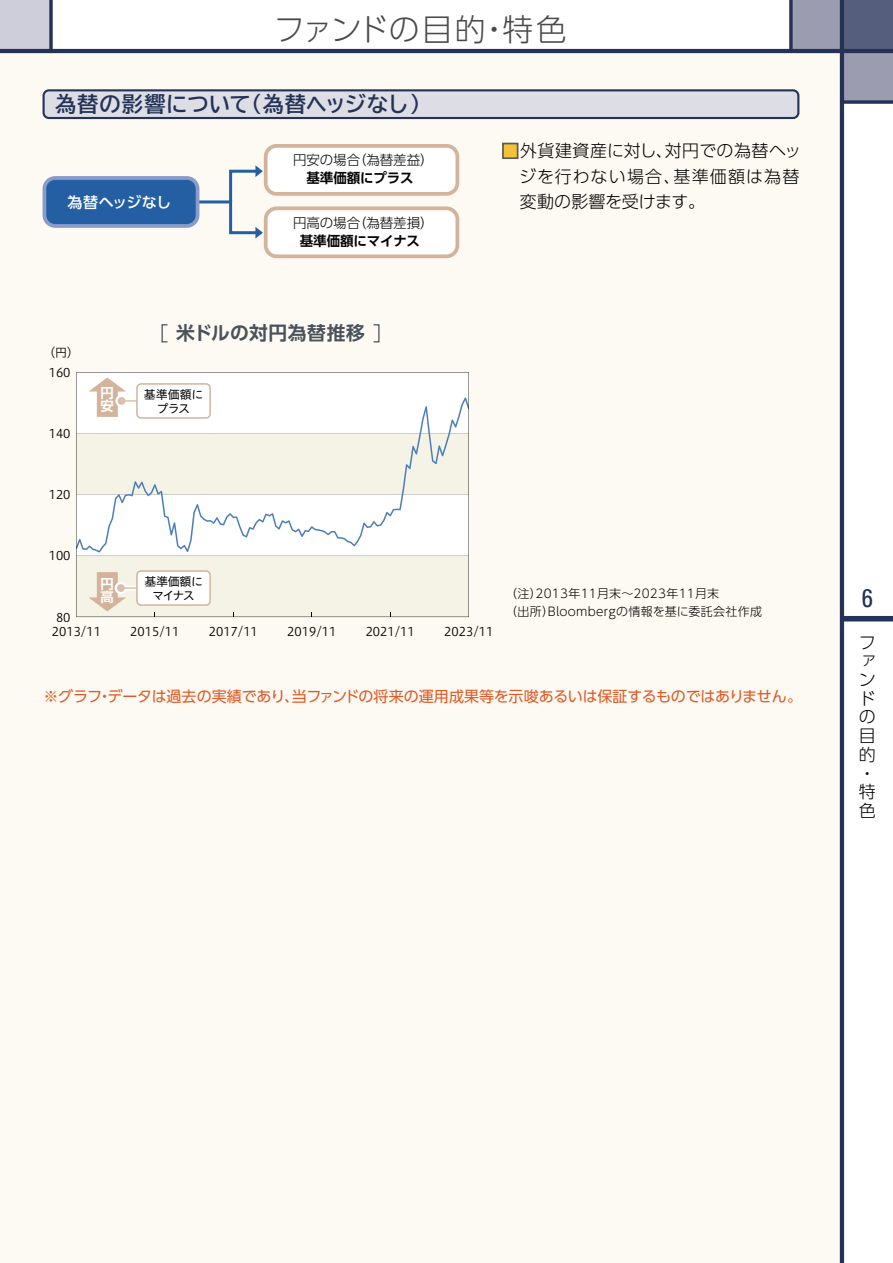
<style>
.page{position:relative;width:893px;height:1263px;background:#fff}
.page>*{position:absolute;margin:0;border:0;box-sizing:border-box;transform-origin:0 0}
.t1{font:30.9px "UD Shin Go Pro Light 90 pv RKSJ H";letter-spacing:.005em;color:#4c4b4c}
.t2{font:condensed 25.5px "Univers";color:#243256}
.t3{font:21.3px "TBUD Go Std Bold 90 pv RKSJ H";letter-spacing:.02em;color:#243256}
.t4{font:18.75px "UD Shin Go Pro De Bold 90 pv RKSJ H";letter-spacing:.025em;color:#4a535a}
.t5{font:16.95px/18.8px "UD Shin Go Pro Light 90 pv RKSJ H";letter-spacing:.03em;color:#030303;text-align:justify}
.t6{font:15px "UD Shin Go Pro Regular 90 pv RKSJ H";letter-spacing:-.01em;color:#e05927}
.t7{font:15px "UD Shin Go Pro Medium 90 pv RKSJ H";letter-spacing:-.005em;color:#fff}
.t8{font:13.5px "UD Shin Go Pro Light 90 pv RKSJ H";letter-spacing:-.005em;color:#030303}
.t9{font:13.5px "UD Shin Go Pro De Bold 90 pv RKSJ H";letter-spacing:-.01em;color:#030303}
.t10{font:13.35px/13.4px "UD Shin Go Pro De Bold 90 pv RKSJ H";color:#fff}
.t11{font:12px "Hiragino UD Sans Std W3 90 pv RKSJ H";color:#030303}
.t12{font:12px/18px "UD Shin Go Pro Light 90 pv RKSJ H";letter-spacing:.025em;color:#030303}
.t13{font:12px/13.5px "Hiragino UD Sans Std W4 90 pv RKSJ H";letter-spacing:-.045em;color:#030303;text-align:center}
.t14{font:12px/13.5px "Hiragino UD Sans Std W4 90 pv RKSJ H";letter-spacing:-.025em;color:#030303;text-align:center}
.s1{color:#f2c338}
</style>
<div class="page">
<div style="left:0;top:0;width:51px;height:51px;background:#cdced9"></div>
<svg style="left:49px;top:0;width:4px;height:49px"></svg>
<div style="left:842px;top:0;width:51px;height:51px;background:#565e7d"></div>
<div style="left:842px;top:51px;width:51px;height:51px;background:#9c9cb0"></div>
<div style="left:791px;top:0;width:51px;height:51px;background:#9c9cb0"></div>
<div style="left:0;top:51px;width:842px;height:1212px;background:#fcfaf2"></div>
<div style="left:842px;top:616px;width:51px;height:5px;background:#243256"></div>
<hr style="left:840px;top:0;width:4px;height:1263px;background:#243256">
<hr style="left:0;top:49px;width:893px;height:4px;background:#243256">
<svg style="left:844px;top:100px;width:49px;height:4px"></svg>
<svg style="left:789px;top:0;width:4px;height:49px"></svg>
<svg style="left:43px;top:89px;width:756px;height:30px"></svg>
<div style="left:502px;top:143px;width:16px;height:16px;border:2px solid #59595b"></div>
<hr style="left:198px;top:200px;width:33px;height:3px;background:#245fa3">
<svg style="left:228px;top:144px;width:231px;height:114px"></svg>
<svg style="left:43px;top:176px;width:156px;height:52px"></svg>
<div style="left:162px;top:324px;width:6px;height:18px;border:1px solid #4b555b"></div>
<div style="left:373px;top:324px;width:7px;height:18px;border:1px solid #4b555b"></div>
<svg style="left:76px;top:372px;width:393px;height:183px;fill:#fff"></svg>
<svg style="left:76px;top:555px;width:393px;height:63px"></svg>
<svg style="left:76px;top:405px;width:393px;height:144px;fill:#fff"></svg>
<h1 class="t1" style="left:274px;top:18px;width:295px">ファンドの目的・特色</h1>
<h3 class="t3" style="left:55px;top:96px;width:377px">為替の影響について（為替ヘッジなし）</h3>
<p class="t7" style="left:68px;top:196px;width:105px">為替ヘッジなし</p>
<p class="t8" style="left:293px;top:155px;width:142px">円安の場合（為替差益）</p>
<p class="t9" style="left:306px;top:173px;width:109px">基準価額にプラス</p>
<p class="t8" style="left:293px;top:218px;width:142px">円高の場合（為替差損）</p>
<p class="t9" style="left:300px;top:236px;width:122px">基準価額にマイナス</p>
<h3 class="t5" style="left:519px;top:140px;width:284px;line-height:25.5px;text-indent:-17px"><span class="s1">■</span>外貨建資産に対し、対円での為替ヘッジを行わない場合、基準価額は為替変動の影響を受けます。</h3>
<p class="t11" style="left:43px;top:348px;width:37px">（円）</p>
<p class="t11" style="left:49px;top:368px;width:23px">160</p>
<p class="t11" style="left:49px;top:429px;width:23px">140</p>
<p class="t11" style="left:49px;top:490px;width:23px">120</p>
<p class="t11" style="left:49px;top:551px;width:23px">100</p>
<p class="t11" style="left:56px;top:613px;width:16px">80</p>
<h3 class="t4" style="left:176px;top:326px;width:190px">米ドルの対円為替推移</h3>
<p class="t10" style="left:100px;top:388px;width:14px">円安</p>
<p class="t14" style="left:144px;top:389px;width:61px">基準価額にプラス</p>
<p class="t10" style="left:100px;top:579px;width:14px">円高</p>
<p class="t13" style="left:145px;top:577px;width:60px">基準価額にマイナス</p>
<p class="t11" style="left:52px;top:627px;width:51px">2013/11</p>
<p class="t11" style="left:130px;top:627px;width:51px">2015/11</p>
<p class="t11" style="left:209px;top:627px;width:51px">2017/11</p>
<p class="t11" style="left:287px;top:627px;width:51px">2019/11</p>
<p class="t11" style="left:366px;top:627px;width:51px">2021/11</p>
<p class="t11" style="left:444px;top:627px;width:51px">2023/11</p>
<p class="t12" style="left:505px;top:586px;width:258px">（注）2013年11月末～2023年11月末<br>（出所）Bloombergの情報を基に委託会社作成</p>
<p class="t6" style="left:44px;top:690px;width:760px">※グラフ・データは過去の実績であり、当ファンドの将来の運用成果等を示唆あるいは保証するものではありません。</p>
<h2 class="t2" style="left:862px;top:582px;width:13px">6</h2>
<h3 class="t5" style="left:859px;top:635px;width:18px;text-align:left">ファンドの目的・特色</h3>
</div>
